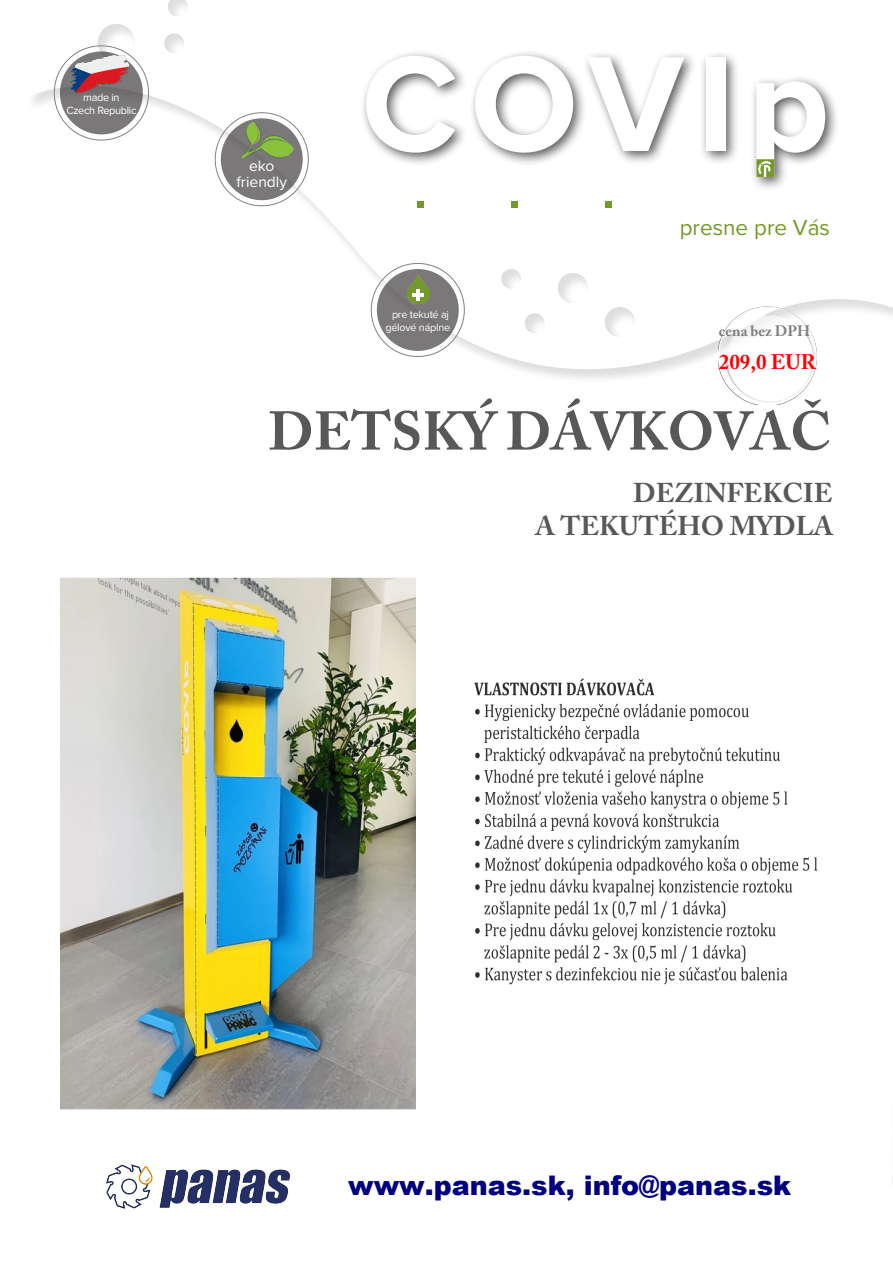
<style>
.page{position:relative;width:893px;height:1263px;background:#fff}
.page>*{position:absolute;margin:0;border:0;box-sizing:border-box;transform-origin:0 0}
.t1{font:700 140.4px "Proxima Nova";letter-spacing:.09em;color:#fff}
.t2{font:700 54px "Adobe Caslon Pro";color:#57585a}
.t3{font:900 27px "Arial";color:#000080}
.t4{font:700 27px/32.4px "Adobe Caslon Pro";color:#57585a;text-align:right}
.t5{font:22.5px "Proxima Nova";color:#729929}
.t6{font:700 21px "Adobe Caslon Pro";color:#f00}
.t7{font:15.6px "Proxima Nova";color:#fff}
.t8{font:700 15px "Adobe Caslon Pro";color:#808080}
.t9{font:10.95px "Proxima Nova";letter-spacing:-.03em;color:#fff}
.t10{font:10.8px "Proxima Nova";letter-spacing:-.02em;color:#fff}
</style>
<div class="page">
<svg style="left:33px;top:0;width:860px;height:379px"></svg>
<div style="left:405px;top:186px;width:434px;height:36px;background:#fff"></div>
<div style="left:418px;top:201px;width:6px;height:7px;background:#729929"></div>
<div style="left:511px;top:201px;width:7px;height:7px;background:#729929"></div>
<div style="left:605px;top:201px;width:6px;height:7px;background:#729929"></div>
<div style="left:360px;top:50px;width:480px;height:142px;background:#231f20;opacity:.75"></div>
<svg style="left:756px;top:159px;width:18px;height:18px"></svg>
<div style="left:376px;top:269px;width:83px;height:82px;background:#7b7879;border-radius:50%"></div>
<img style="left:408px;top:274px;width:21px;height:30px">
<svg style="left:413px;top:289px;width:11px;height:11px"></svg>
<svg style="left:53px;top:45px;width:96px;height:96px"></svg>
<div style="left:60px;top:51px;width:83px;height:84px;background:#7b7879;border-radius:50%"></div>
<img style="left:70px;top:55px;width:59px;height:37px">
<svg style="left:220px;top:118px;width:83px;height:83px;background:#848182"></svg>
<img style="left:229px;top:113px;width:66px;height:67px">
<svg style="left:662px;top:305px;width:214px;height:100px"></svg>
<img style="left:60px;top:578px;width:355px;height:532px">
<img style="left:474px;top:678px;width:344px;height:307px">
<img style="left:60px;top:1096px;width:285px;height:113px">
<p class="t9" style="left:83px;top:89px;width:38px">made in</p>
<p class="t9" style="left:66px;top:103px;width:72px">Czech Republic</p>
<p class="t7" style="left:249px;top:154px;width:27px">eko</p>
<p class="t7" style="left:236px;top:170px;width:52px">friendly</p>
<p class="t1" style="left:361px;top:-1px;width:470px">COVIp</p>
<p class="t10" style="left:392px;top:307px;width:58px">pre tekuté aj</p>
<p class="t10" style="left:385px;top:320px;width:66px">gélové náplne</p>
<p class="t5" style="left:680px;top:211px;width:152px">presne pre Vás</p>
<p class="t8" style="left:719px;top:322px;width:93px">cena bez DPH</p>
<p class="t6" style="left:719px;top:350px;width:99px">209,0 EUR</p>
<p class="t2" style="left:268px;top:399px;width:564px">DETSKÝ DÁVKOVAČ</p>
<p class="t4" style="left:535px;top:477px;width:299px">DEZINFEKCIE<br>A TEKUTÉHO MYDLA</p>
<p class="t3" style="left:348px;top:1166px;width:444px">www.panas.sk, info@panas.sk</p>
</div>
